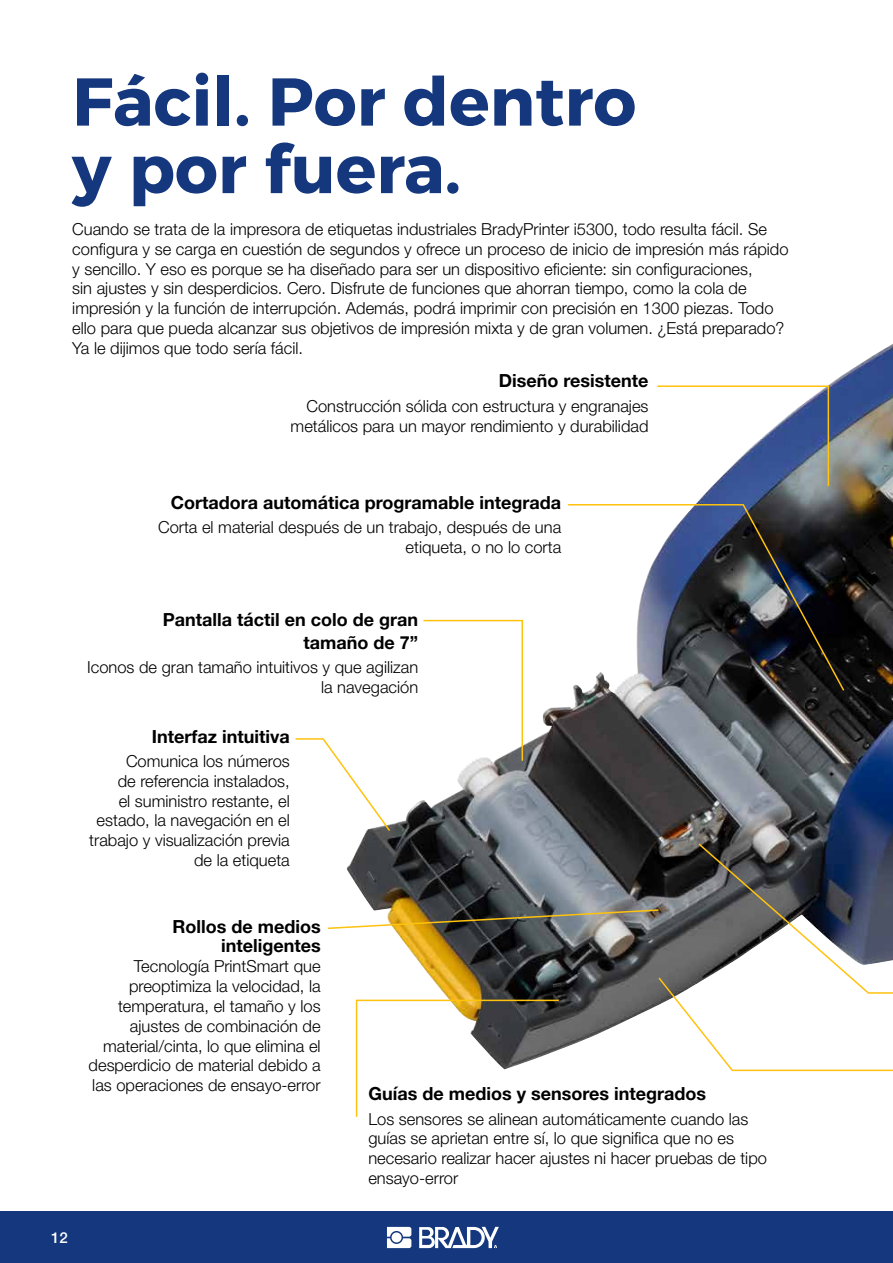
<style>
.page{position:relative;width:893px;height:1263px;background:#fff}
.page>*{position:absolute;margin:0;border:0;box-sizing:border-box;transform-origin:0 0}
.t1{font:700 67.5px/67.5px "Montserrat";color:#14377d}
.t2{font:700 18px/23.5px "Helvetica Neue LT Pro";color:#000;text-align:right}
.t3{font:300 16.5px/19.8px "Helvetica Neue LT Pro";color:#000;text-align:right}
.t4{font:500 15px "Helvetica Neue LT Pro";color:#fff}
</style>
<div class="page">
<div style="left:0;top:1212px;width:893px;height:51px;background:#14377d"></div>
<svg style="left:387px;top:1227px;width:24px;height:21px"></svg>
<svg style="left:419px;top:1227px;width:80px;height:21px"></svg>
<img style="left:360px;top:344px;width:533px;height:499px">
<svg style="left:657px;top:385px;width:172px;height:101px"></svg>
<svg style="left:568px;top:504px;width:276px;height:187px"></svg>
<svg style="left:423px;top:620px;width:100px;height:141px"></svg>
<svg style="left:296px;top:738px;width:94px;height:93px"></svg>
<svg style="left:328px;top:843px;width:565px;height:274px"></svg>
<h1 class="t1" style="left:72px;top:69px;width:565px">Fácil. Por dentro y por fuera.</h1>
<p class="t3" style="left:72px;top:219px;width:718px;text-align:left">Cuando se trata de la impresora de etiquetas industriales BradyPrinter i5300, todo resulta fácil. Se configura y se carga en cuestión de segundos y ofrece un proceso de inicio de impresión más rápido y sencillo. Y eso es porque se ha diseñado para ser un dispositivo eficiente: sin configuraciones,<br>sin ajustes y sin desperdicios. Cero. Disfrute de funciones que ahorran tiempo, como la cola de impresión y la función de interrupción. Además, podrá imprimir con precisión en 1300 piezas. Todo ello para que pueda alcanzar sus objetivos de impresión mixta y de gran volumen. ¿Está preparado?<br>Ya le dijimos que todo sería fácil.</p>
<p class="t2" style="left:499px;top:369px;width:151px">Diseño resistente</p>
<p class="t3" style="left:291px;top:396px;width:359px">Construcción sólida con estructura y engranajes metálicos para un mayor rendimiento y durabilidad</p>
<p class="t2" style="left:171px;top:490px;width:392px">Cortadora automática programable integrada</p>
<p class="t3" style="left:158px;top:517px;width:405px">Corta el material después de un trabajo, después de una etiqueta, o no lo corta</p>
<p class="t2" style="left:163px;top:607px;width:257px">Pantalla táctil en colo de gran tamaño de 7”</p>
<p class="t3" style="left:87px;top:657px;width:332px">Iconos de gran tamaño intuitivos y que agilizan la navegación</p>
<p class="t2" style="left:152px;top:724px;width:139px">Interfaz intuitiva</p>
<p class="t3" style="left:89px;top:751px;width:202px">Comunica los números<br>de referencia instalados,<br>el suministro restante, el estado, la navegación en el trabajo y visualización previa de la etiqueta</p>
<p class="t2" style="left:172px;top:916px;width:150px;line-height:19.5px">Rollos de medios inteligentes</p>
<p class="t3" style="left:89px;top:956px;width:233px">Tecnología PrintSmart que preoptimiza la velocidad, la temperatura, el tamaño y los ajustes de combinación de material/cinta, lo que elimina el desperdicio de material debido a las operaciones de ensayo-error</p>
<p class="t4" style="left:51px;top:1228px;width:18px">12</p>
<p class="t2" style="left:368px;top:1081px;width:339px">Guías de medios y sensores integrados</p>
<p class="t3" style="left:368px;top:1108px;width:400px;text-align:left">Los sensores se alinean automáticamente cuando las guías se aprietan entre sí, lo que significa que no es necesario realizar hacer ajustes ni hacer pruebas de tipo ensayo-error</p>
</div>
